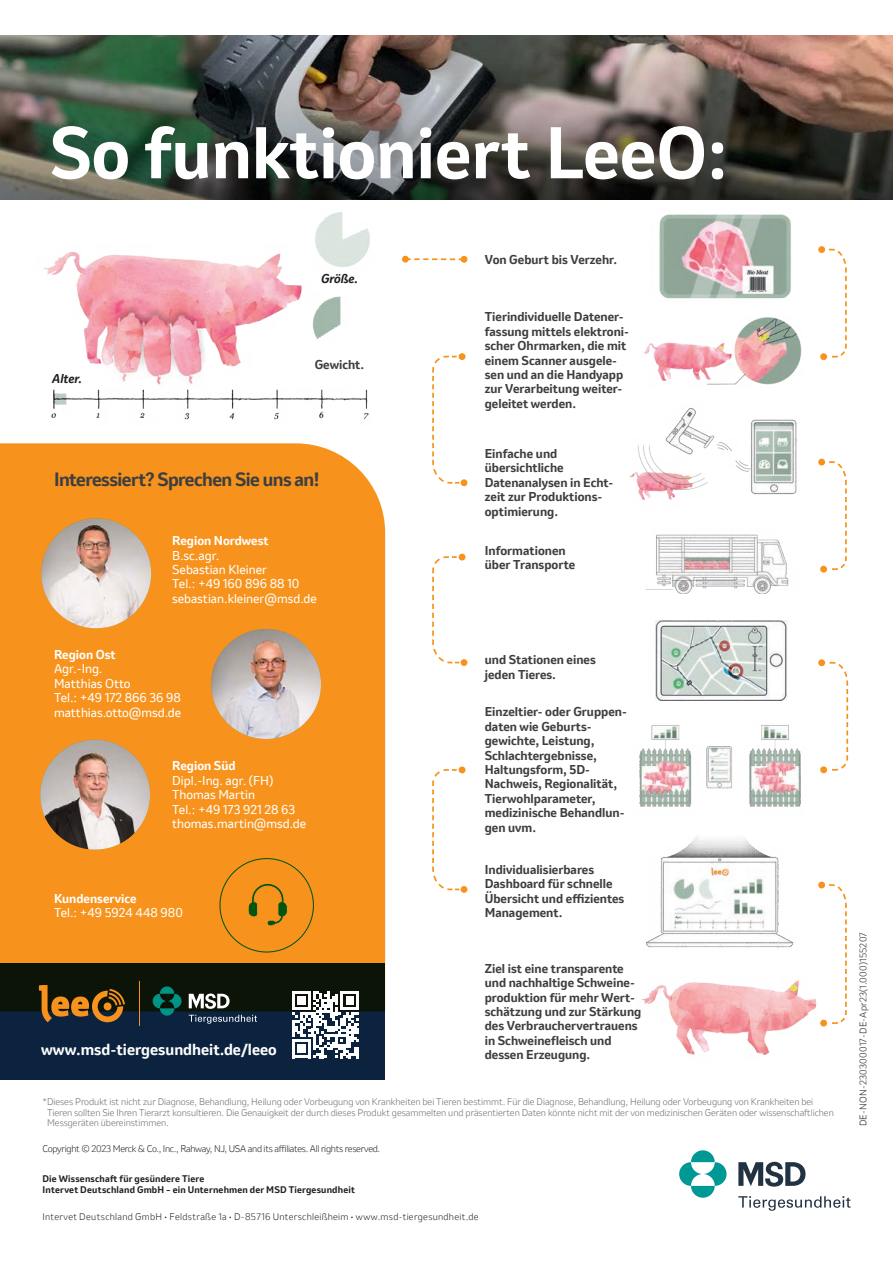
<style>
.page{position:relative;width:893px;height:1263px;background:#fff}
.page>*{position:absolute;margin:0;border:0;box-sizing:border-box;transform-origin:0 0}
.t1{font:700 67.5px "Invention";color:#fff}
.t2{font:700 18px "Invention";letter-spacing:-.03em;color:#3e3e3f}
.t3{font:700 15px "Invention";color:#fff}
.t4{font:700 12px/14.4px "Invention";color:#3e3e3f}
.t5{font:12px/14.4px "Invention";color:#fff}
.t6{font:700 12px "Invention";color:#fff}
.t7{font:italic 700 12px "Invention";color:#231f20}
.t8{font:300 9px/10.8px "Invention";color:#6c6d70}
.t9{font:300 9px "Invention";letter-spacing:.025em;color:#231f20}
.t10{font:700 9px/10.8px "Invention";letter-spacing:.02em;color:#231f20}
.t11{font:300 9px "Invention";letter-spacing:-.025em;color:#231f20}
</style>
<div class="page">
<div style="left:0;top:443px;width:385px;height:521px;background:#f7931d"></div>
<img style="left:0;top:36px;width:893px;height:163px">
<img style="left:645px;top:534px;width:144px;height:59px">
<img style="left:655px;top:621px;width:133px;height:79px">
<img style="left:639px;top:725px;width:162px;height:82px">
<img style="left:641px;top:980px;width:186px;height:75px">
<img style="left:630px;top:408px;width:190px;height:92px">
<img style="left:659px;top:214px;width:132px;height:85px">
<svg style="left:432px;top:355px;width:34px;height:129px"></svg>
<div style="left:461px;top:479px;width:6px;height:7px;background:#f7931d;border-radius:50%"></div>
<div style="left:459px;top:353px;width:6px;height:7px;background:#f7931d;border-radius:50%"></div>
<div style="left:461px;top:659px;width:6px;height:7px;background:#f7931d;border-radius:50%"></div>
<svg style="left:432px;top:554px;width:34px;height:110px"></svg>
<svg style="left:432px;top:768px;width:34px;height:123px"></svg>
<div style="left:461px;top:886px;width:6px;height:7px;background:#f7931d;border-radius:50%"></div>
<div style="left:459px;top:766px;width:6px;height:7px;background:#f7931d;border-radius:50%"></div>
<svg style="left:820px;top:248px;width:27px;height:110px"></svg>
<div style="left:818px;top:246px;width:7px;height:7px;background:#f7931d;border-radius:50%"></div>
<div style="left:820px;top:353px;width:7px;height:7px;background:#f7931d;border-radius:50%"></div>
<svg style="left:820px;top:461px;width:27px;height:109px"></svg>
<div style="left:818px;top:459px;width:7px;height:6px;background:#f7931d;border-radius:50%"></div>
<div style="left:820px;top:566px;width:7px;height:7px;background:#f7931d;border-radius:50%"></div>
<svg style="left:820px;top:661px;width:29px;height:110px"></svg>
<div style="left:818px;top:659px;width:7px;height:7px;background:#f7931d;border-radius:50%"></div>
<div style="left:820px;top:766px;width:7px;height:7px;background:#f7931d;border-radius:50%"></div>
<svg style="left:820px;top:884px;width:27px;height:140px"></svg>
<div style="left:818px;top:882px;width:7px;height:6px;background:#f7931d;border-radius:50%"></div>
<div style="left:820px;top:1020px;width:7px;height:6px;background:#f7931d;border-radius:50%"></div>
<img style="left:643px;top:317px;width:159px;height:68px">
<img style="left:646px;top:837px;width:148px;height:111px">
<svg style="left:409px;top:258px;width:52px;height:2px"></svg>
<div style="left:461px;top:256px;width:6px;height:7px;background:#f7931d;border-radius:50%"></div>
<div style="left:402px;top:256px;width:7px;height:7px;background:#f7931d;border-radius:50%"></div>
<svg style="left:0;top:964px;width:385px;height:116px;background:#0b1d2a"></svg>
<img style="left:36px;top:198px;width:350px;height:222px">
<img style="left:41px;top:518px;width:110px;height:110px;border-radius:55px">
<img style="left:211px;top:629px;width:110px;height:110px;border-radius:55px">
<img style="left:40px;top:740px;width:110px;height:110px;border-radius:55px">
<svg style="left:247px;top:882px;width:41px;height:45px;background:#c8871a"></svg>
<svg style="left:153px;top:986px;width:28px;height:30px"></svg>
<svg style="left:189px;top:993px;width:41px;height:16px"></svg>
<svg style="left:189px;top:1015px;width:68px;height:9px"></svg>
<svg style="left:39px;top:985px;width:86px;height:37px;background:#694919"></svg>
<hr style="left:139px;top:981px;width:1px;height:45px;background:#f7931d">
<svg style="left:679px;top:1150px;width:48px;height:48px"></svg>
<svg style="left:738px;top:1162px;width:67px;height:25px"></svg>
<svg style="left:738px;top:1196px;width:112px;height:15px"></svg>
<svg style="left:292px;top:991px;width:67px;height:67px"></svg>
<h1 class="t1" style="left:50px;top:104px;width:680px">So funktioniert LeeO:</h1>
<p class="t7" style="left:321px;top:270px;width:39px">Größe.</p>
<p class="t7" style="left:52px;top:370px;width:32px">Alter.</p>
<p class="t4" style="left:315px;top:357px;width:51px">Gewicht.</p>
<h2 class="t2" style="left:54px;top:466px;width:267px">Interessiert? Sprechen Sie uns an!</h2>
<p class="t6" style="left:172px;top:532px;width:98px">Region Nordwest</p>
<p class="t5" style="left:172px;top:548px;width:146px">B.sc.agr.<br>Sebastian Kleiner<br>Tel.: +49 160 896 88 10 sebastian.kleiner@msd.de</p>
<p class="t6" style="left:54px;top:646px;width:63px">Region Ost</p>
<p class="t5" style="left:54px;top:662px;width:129px">Agr.-Ing.<br>Matthias Otto<br>Tel.: +49 172 866 36 98 matthias.otto@msd.de</p>
<p class="t6" style="left:172px;top:757px;width:65px">Region Süd</p>
<p class="t5" style="left:172px;top:773px;width:136px">Dipl.-Ing. agr. (FH)<br>Thomas Martin<br>Tel.: +49 173 921 28 63 thomas.martin@msd.de</p>
<p class="t6" style="left:54px;top:889px;width:84px">Kundenservice</p>
<p class="t5" style="left:54px;top:905px;width:130px">Tel.: +49 5924 448 980</p>
<p class="t4" style="left:485px;top:252px;width:134px">Von Geburt bis Verzehr.</p>
<p class="t4" style="left:485px;top:310px;width:146px">Tierindividuelle Datener&shy;fassung mittels elektroni&shy;scher Ohrmarken, die mit einem Scanner ausgele&shy;sen und an die Handyapp zur Verarbeitung weiter&shy;geleitet werden.</p>
<p class="t4" style="left:485px;top:446px;width:130px">Einfache und übersichtliche<br>Datenanalysen in Echt&shy;zeit zur Produktions&shy;optimierung.</p>
<p class="t4" style="left:485px;top:543px;width:92px">Informationen über Transporte</p>
<p class="t4" style="left:485px;top:652px;width:113px">und Stationen eines jeden Tieres.</p>
<p class="t4" style="left:485px;top:705px;width:142px">Einzeltier- oder Gruppen&shy;daten wie Geburts&shy;gewichte, Leistung,<br>Schlachtergebnisse,<br>Haltungsform, 5D-<br>Nachweis, Regionalität,<br>Tierwohlparameter, medizinische Behandlun&shy;gen uvm.</p>
<p class="t4" style="left:485px;top:862px;width:141px">Individualisierbares<br>Dashboard für schnelle<br>Übersicht und effizientes<br>Management.</p>
<p class="t4" style="left:485px;top:961px;width:158px">Ziel ist eine transparente und nachhaltige Schweine&shy;produktion für mehr Wert&shy;schätzung und zur Stärkung des Verbrauchervertrauens in Schweinefleisch und dessen Erzeugung.</p>
<p class="t8" style="left:47px;top:1096px;width:788px;text-indent:-5px">*Dieses Produkt ist nicht zur Diagnose, Behandlung, Heilung oder Vorbeugung von Krankheiten bei Tieren bestimmt. Für die Diagnose, Behandlung, Heilung oder Vorbeugung von Krankheiten bei<br>Tieren sollten Sie Ihren Tierarzt konsultieren. Die Genauigkeit der durch dieses Produkt gesammelten und präsentierten Daten könnte nicht mit der von medizinischen Geräten oder wissenschaftlichen<br>Messgeräten übereinstimmen.</p>
<p class="t3" style="left:41px;top:1039px;width:237px">www.msd-tiergesundheit.de/leeo</p>
<p class="t11" style="left:43px;top:1142px;width:339px">Copyright © 2023 Merck &amp; Co., Inc., Rahway, NJ, USA and its affiliates. All rights reserved.</p>
<p class="t10" style="left:43px;top:1173px;width:314px">Die Wissenschaft für gesündere Tiere<br>Intervet Deutschland GmbH – ein Unternehmen der MSD Tiergesundheit</p>
<p class="t9" style="left:43px;top:1211px;width:438px">Intervet Deutschland GmbH • Feldstraße 1a • D-85716 Unterschleißheim • www.msd-tiergesundheit.de</p>
<p class="t9" style="left:857px;top:1126px;width:196px;rotate:-90deg">DE-NON-230300017-DE-Apr23(1.000)155207</p>
</div>
